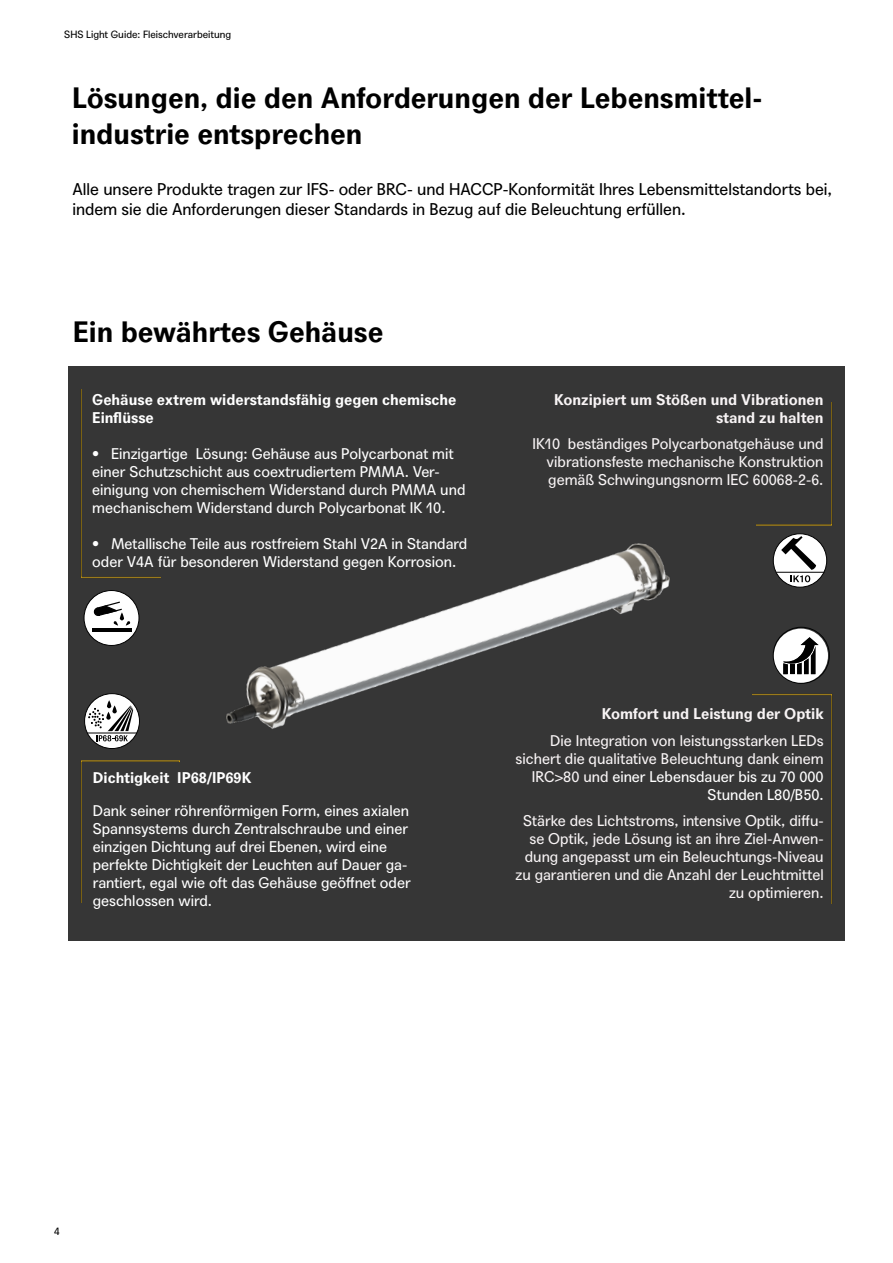
<style>
.page{position:relative;width:893px;height:1263px;background:#fff}
.page>*{position:absolute;margin:0;border:0;box-sizing:border-box;transform-origin:0 0}
.FRENG_-_Title_1{font:700 28.5px/36px "Agipo";color:#000}
.t1{font:16.5px/19.8px "Agipo";color:#000}
.t2{font:15px/18px "Agipo";color:#fff}
.t3{font:15px/18px "Agipo";color:#f8f4f5;text-align:right}
.t4{font:700 15px/18px "Agipo";color:#fff}
.t5{font:700 15px/18px "Agipo";color:#f8f4f5;text-align:right}
.t6{font:10.5px "Agipo";color:#000}
.T-_en-tête{font:10.2px "Agipo";color:#000}
.s1{color:#fff}
</style>
<div class="page">
<div style="left:68px;top:366px;width:776px;height:575px;background:#363636"></div>
<img style="left:120px;top:524px;width:637px;height:205px">
<hr style="left:87px;top:733px;width:50px;height:1px;background:#000">
<svg style="left:773px;top:534px;width:54px;height:53px"></svg>
<div style="left:773px;top:533px;width:54px;height:54px;border:1px solid #000;border-radius:50%"></div>
<hr style="left:776px;top:572px;width:48px;height:1px;background:#000">
<svg style="left:781px;top:536px;width:35px;height:46px"></svg>
<img style="left:80px;top:390px;width:80px;height:190px">
<img style="left:80px;top:760px;width:100px;height:142px">
<svg style="left:774px;top:628px;width:54px;height:55px"></svg>
<div style="left:790px;top:665px;width:5px;height:9px;background:#000"></div>
<svg style="left:84px;top:590px;width:55px;height:55px"></svg>
<svg style="left:88px;top:601px;width:152px;height:160px"></svg>
<hr style="left:92px;top:628px;width:39px;height:4px;background:#000">
<img style="left:757px;top:402px;width:76px;height:124px">
<img style="left:753px;top:693px;width:80px;height:210px">
<p class="T-_en-tête" style="left:64px;top:26px;width:168px">SHS Light Guide: Fleischverarbeitung</p>
<p class="FRENG_-_Title_1" style="left:72px;top:77px;width:692px">Lösungen, die den Anforderungen der Lebensmittel&shy;industrie entsprechen</p>
<p class="t1" style="left:72px;top:178px;width:761px">Alle unsere Produkte tragen zur IFS- oder BRC- und HACCP-Konformität Ihres Lebensmittelstandorts bei, indem sie die Anforderungen dieser Standards in Bezug auf die Beleuchtung erfüllen.</p>
<p class="FRENG_-_Title_1" style="left:73px;top:311px;width:312px">Ein bewährtes Gehäuse</p>
<p class="t4" style="left:92px;top:389px;width:366px">Gehäuse extrem widerstandsfähig gegen chemische<br>Einflüsse</p>
<p class="t2" style="left:92px;top:443px;width:375px">• Einzigartige Lösung: Gehäuse aus Polycarbonat mit einer Schutzschicht aus coextrudiertem PMMA. Ver&shy;einigung von chemischem Widerstand durch PMMA und mechanischem Widerstand durch Polycarbonat IK 10.</p>
<p class="t2" style="left:92px;top:533px;width:377px">• Metallische Teile aus rostfreiem Stahl V2A in Standard oder V4A für besonderen Widerstand gegen Korrosion.</p>
<p class="t2" style="left:119px;top:460px;width:330px">L’étanchéité absolue est assurée grâce à des prin&shy;cipes de constru tion:</p>
<p class="t2" style="left:119px;top:532px;width:325px">• Une longu ur minimale de joint de ferme ure</p>
<p class="t2" style="left:119px;top:550px;width:327px">• Compression homogène du joint de fermetu-</p>
<p class="t5" style="left:554px;top:389px;width:271px">Konzipiert um Stößen und Vibrationen stand zu halten</p>
<p class="t3" style="left:547px;top:434px;width:278px;text-align:justify;text-indent:-14px">IK10 beständiges Polycarbonatgehäuse und vibrationsfeste mechanische Konstruktion gemäß Schwingungsnorm IEC 60068-2-6.</p>
<p class="t4" style="left:93px;top:767px;width:160px">Dichtigkeit IP68/IP69K</p>
<p class="t2" style="left:93px;top:800px;width:319px">Dank seiner röhrenförmigen Form, eines axialen Spannsystems durch Zentralschraube und einer einzigen Dichtung auf drei Ebenen, wird eine perfekte Dichtigkeit der Leuchten auf Dauer ga&shy;rantiert, egal wie oft das Gehäuse geöffnet oder geschlossen wird.</p>
<p class="t5" style="left:602px;top:704px;width:223px">Komfort und Leistung der Optik</p>
<p class="t3" style="left:516px;top:730px;width:310px">Die Integration von leistungsstarken LEDs sichert die qualitative Beleuchtung dank einem IRC&gt;80 und <span class="s1">einer Lebensdauer bis zu 70 000<br>Stunden L80/B50.</span></p>
<p class="t3" style="left:516px;top:811px;width:310px">Stärke des Lichtstroms, intensive Optik, diffu&shy;se Optik, jede Lösung ist an ihre Ziel-Anwen&shy;dung angepasst um ein Beleuchtungs-Niveau zu garantieren und die Anzahl der Leuchtmittel zu optimieren.</p>
<p class="t6" style="left:54px;top:1223px;width:7px">4</p>
</div>
